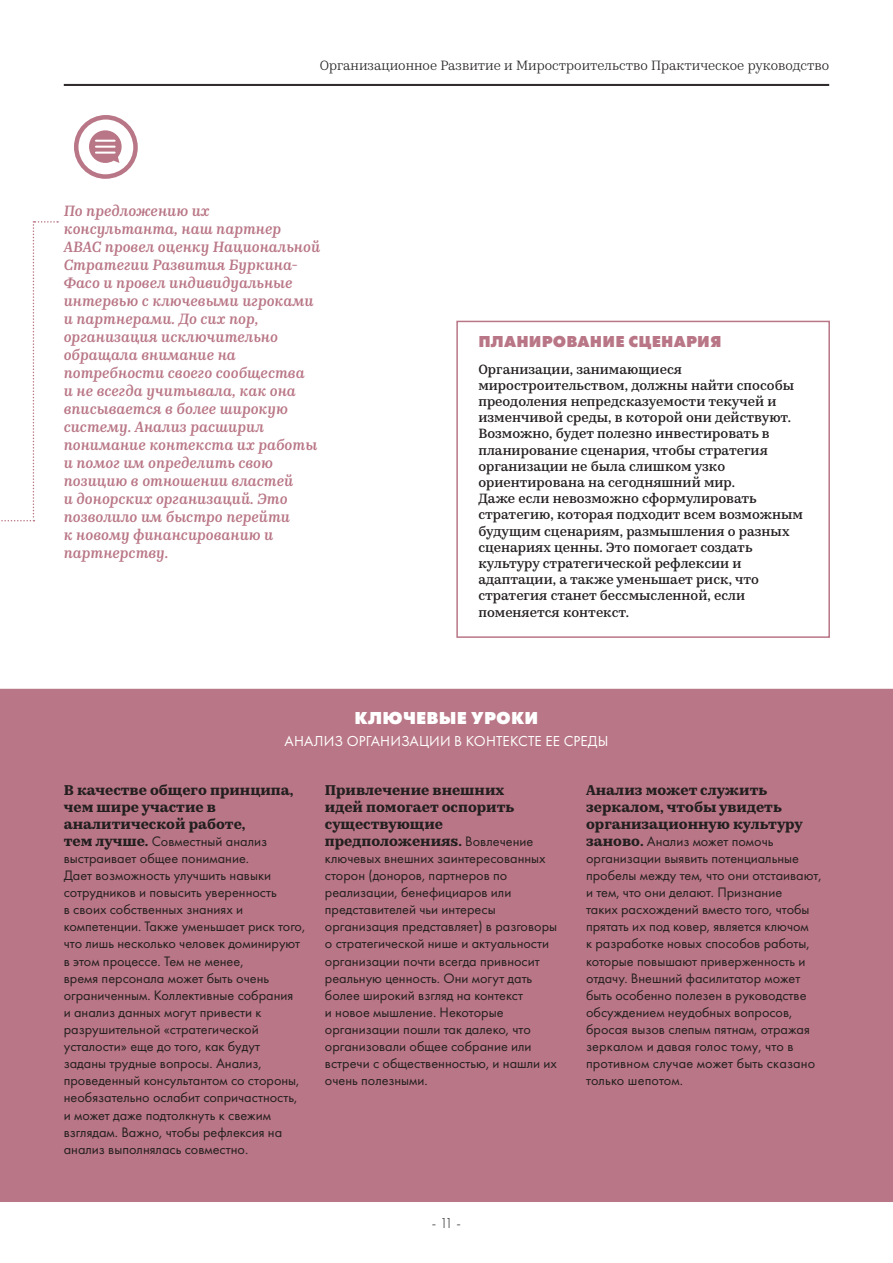
<style>
.page{position:relative;width:893px;height:1263px;background:#fff}
.page>*{position:absolute;margin:0;border:0;box-sizing:border-box;transform-origin:0 0}
.t1{font:800 18px "Futura PT";letter-spacing:.01em;color:#fff}
.t2{font:800 16.5px "Futura PT";letter-spacing:.01em;color:#b97686}
.t3{font:italic 500 15px/18px "Kazimir Text";color:#b97686}
.t4{font:15px "Futura PT";letter-spacing:.01em;color:#fff}
.t5{font:300 15px "Futura PT";color:#231f20}
.t6{font:14.25px/17.1px "Futura PT";color:#231f20}
.t7{font:700 14.25px/17.1px "Kazimir Text";color:#231f20}
.t8{font:500 13.5px/16.2px "Kazimir Text";color:#231f20}
.t9{font:13.5px "Kazimir Text";color:#231f20}
.s1{font-family:"Kazimir Text";font-weight:700}
.s2{font-family:"Futura PT";font-weight:400}
</style>
<div class="page">
<hr style="left:64px;top:84px;width:765px;height:1px;background:#231f20">
<hr style="left:64px;top:85px;width:765px;height:1px;background:#231f20">
<div style="left:0;top:689px;width:893px;height:513px;background:#b97686"></div>
<div style="left:456px;top:321px;width:374px;height:317px;border:2px solid #b97686"></div>
<svg style="left:1px;top:221px;width:57px;height:300px"></svg>
<svg style="left:89px;top:130px;width:33px;height:33px"></svg>
<div style="left:74px;top:115px;width:64px;height:64px;border:4px solid #b97686;border-radius:50%"></div>
<p class="t9" style="left:320px;top:55px;width:511px">Организационное Развитие и Миростроительство Практическое руководство</p>
<p class="t3" style="left:64px;top:201px;width:258px">По предложению их консультанта, наш партнер<br>ABAC провел оценку Национальной<br>Стратегии Развития Буркина-<br>Фасо и провел индивидуальные интервью с ключевыми игроками и партнерами. До сих пор, организация исключительно обращала внимание на потребности своего сообщества<br>и не всегда учитывала, как она вписывается в более широкую систему. Анализ расширил понимание контекста их работы и помог им определить свою позицию в отношении властей<br>и донорских организаций. Это позволило им быстро перейти<br>к новому финансированию и партнерству.</p>
<p class="t2" style="left:478px;top:331px;width:245px">ПЛАНИРОВАНИЕ СЦЕНАРИЯ</p>
<p class="t8" style="left:478px;top:360px;width:326px">Организации, занимающиеся миростроительством, должны найти способы преодоления непредсказуемости текучей и изменчивой среды, в которой они действуют.<br>Возможно, будет полезно инвестировать в планирование сценария, чтобы стратегия организации не была слишком узко ориентирована на сегодняшний мир.<br>Даже если невозможно сформулировать стратегию, которая подходит всем возможным будущим сценариям, размышления о разных сценариях ценны. Это помогает создать культуру стратегической рефлексии и адаптации, а также уменьшает риск, что стратегия станет бессмысленной, если поменяется контекст.</p>
<p class="t1" style="left:354px;top:706px;width:185px">КЛЮЧЕВЫЕ УРОКИ</p>
<p class="t4" style="left:285px;top:732px;width:325px">АНАЛИЗ ОРГАНИЗАЦИИ В КОНТЕКСТЕ ЕЕ СРЕДЫ</p>
<p class="t7" style="left:64px;top:780px;width:231px">В качестве общего принципа, чем шире участие в аналитической работе,</p>
<p class="t6" style="left:64px;top:832px;width:243px"><span class="s1">тем лучше.</span> Совместный анализ выстраивает общее понимание.<br>Дает возможность улучшить навыки сотрудников и повысить уверенность<br>в своих собственных знаниях и компетенции. Также уменьшает риск того, что лишь несколько человек доминируют в этом процессе. Тем не менее,<br>время персонала может быть очень ограниченным. Коллективные собрания<br>и анализ данных могут привести к разрушительной «стратегической усталости» еще до того, как будут заданы трудные вопросы. Анализ, проведенный консультантом со стороны, необязательно ослабит сопричастность, и может даже подтолкнуть к свежим взглядам. Важно, чтобы рефлексия на анализ выполнялась совместно.</p>
<p class="t7" style="left:325px;top:780px;width:210px">Привлечение внешних идей помогает оспорить существующие предположенияs. <span class="s2">Вовлечение</span></p>
<p class="t6" style="left:325px;top:849px;width:234px">ключевых внешних заинтересованных сторон (доноров, партнеров по реализации, бенефициаров или представителей чьи интересы организация представляет) в разговоры о стратегической нише и актуальности организации почти всегда привносит реальную ценность. Они могут дать более широкий взгляд на контекст<br>и новое мышление. Некоторые организации пошли так далеко, что организовали общее собрание или встречи с общественностью, и нашли их очень полезными.</p>
<p class="t7" style="left:586px;top:780px;width:218px">Анализ может служить зеркалом, чтобы увидеть организационную культуру</p>
<p class="t6" style="left:586px;top:832px;width:237px"><span class="s1">заново.</span> Анализ может помочь организации выявить потенциальные пробелы между тем, что они отстаивают, и тем, что они делают. Признание<br>таких расхождений вместо того, чтобы прятать их под ковер, является ключом<br>к разработке новых способов работы, которые повышают приверженность и отдачу. Внешний фасилитатор может быть особенно полезен в руководстве обсуждением неудобных вопросов, бросая вызов слепым пятнам, отражая зеркалом и давая голос тому, что в противном случае может быть сказано только шепотом.</p>
<p class="t5" style="left:432px;top:1214px;width:31px">- 11 -</p>
</div>
